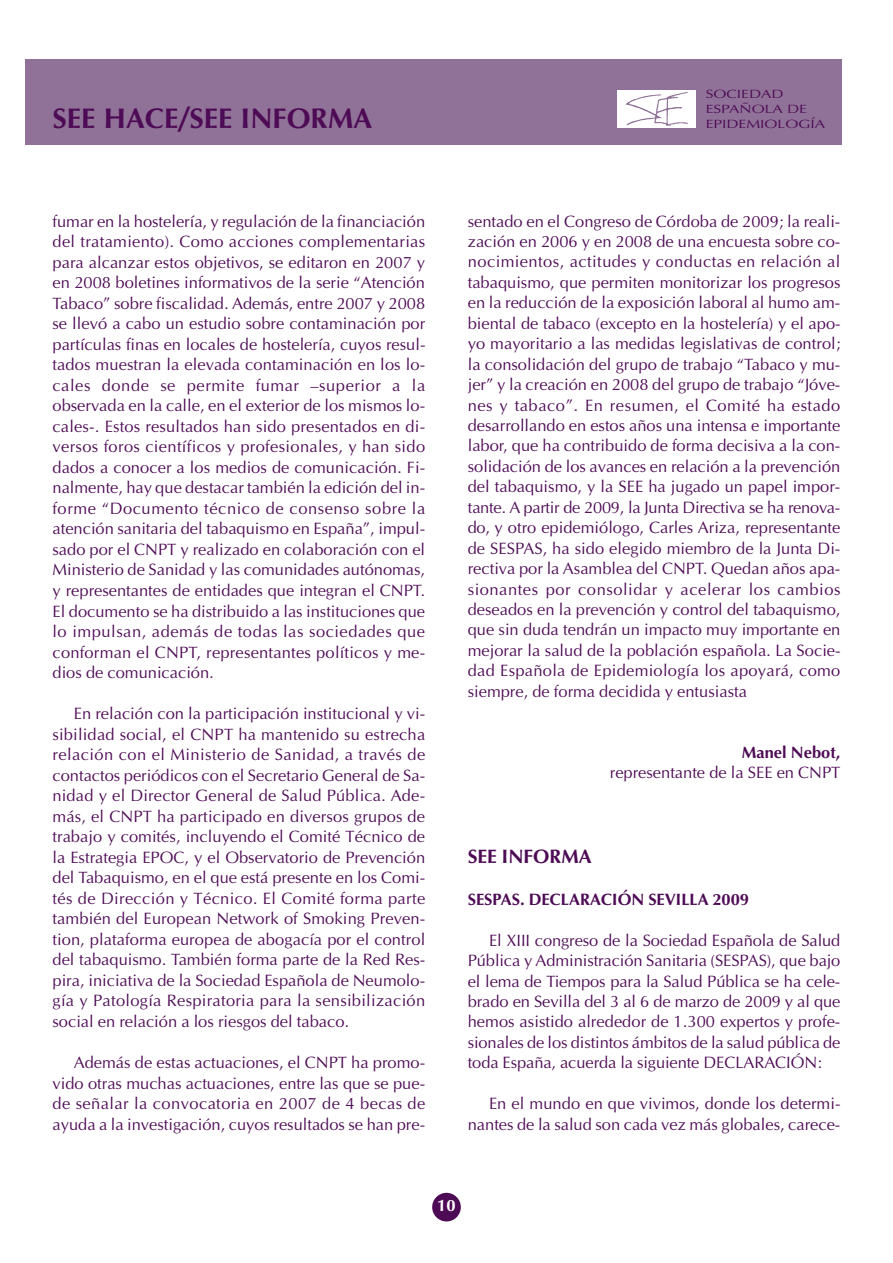
<style>
.page{position:relative;width:893px;height:1263px;background:#fff}
.page>*{position:absolute;margin:0;border:0;box-sizing:border-box;transform-origin:0 0}
.t1{font:700 28.5px "Optima";color:#4e0b55}
.t2{font:700 19.5px "Optima";color:#4e0b55}
.t3{font:16.5px/20.5px "Optima";color:#4e0b55;text-align:justify}
.t4{font:700 16.5px "Optima";color:#4e0b55}
.t5{font:700 16.5px "Optima";color:#fff}
.t6{font:12px/14.5px "Optima";color:#4e0b55;scale:1.3 1}
</style>
<div class="page">
<div style="left:26px;top:60px;width:816px;height:85px;background:#907298"></div>
<div style="left:432px;top:1193px;width:29px;height:28px;background:#4e0b55;border-radius:50%"></div>
<div style="left:617px;top:90px;width:79px;height:37px;background:#fff"></div>
<img style="left:625px;top:92px;width:63px;height:34px">
<h1 class="t1" style="left:53px;top:106px;width:321px">SEE HACE/SEE INFORMA</h1>
<p class="t6" style="left:706px;top:88px;width:94px">SOCIEDAD<br>ESPAÑOLA DE<br>EPIDEMIOLOGÍA</p>
<p class="t3" style="left:53px;top:212px;width:374px">fumar en la hostelería, y regulación de la financiación del tratamiento). Como acciones complementarias para alcanzar estos objetivos, se editaron en 2007 y en 2008 boletines informativos de la serie “Atención Tabaco” sobre fiscalidad. Además, entre 2007 y 2008 se llevó a cabo un estudio sobre contaminación por partículas finas en locales de hostelería, cuyos resul&shy;tados muestran la elevada contaminación en los lo&shy;cales donde se permite fumar –superior a la observada en la calle, en el exterior de los mismos lo&shy;cales-. Estos resultados han sido presentados en di&shy;versos foros científicos y profesionales, y han sido dados a conocer a los medios de comunicación. Fi&shy;nalmente, hay que destacar también la edición del in&shy;forme “Documento técnico de consenso sobre la atención sanitaria del tabaquismo en España”, impul&shy;sado por el CNPT y realizado en colaboración con el Ministerio de Sanidad y las comunidades autónomas, y representantes de entidades que integran el CNPT.<br>El documento se ha distribuido a las instituciones que lo impulsan, además de todas las sociedades que conforman el CNPT, representantes políticos y me&shy;dios de comunicación.</p>
<p class="t3" style="left:53px;top:705px;width:374px;text-indent:21px">En relación con la participación institucional y vi&shy;sibilidad social, el CNPT ha mantenido su estrecha relación con el Ministerio de Sanidad, a través de contactos periódicos con el Secretario General de Sa&shy;nidad y el Director General de Salud Pública. Ade&shy;más, el CNPT ha participado en diversos grupos de trabajo y comités, incluyendo el Comité Técnico de la Estrategia EPOC, y el Observatorio de Prevención del Tabaquismo, en el que está presente en los Comi&shy;tés de Dirección y Técnico. El Comité forma parte también del European Network of Smoking Preven&shy;tion, plataforma europea de abogacía por el control del tabaquismo. También forma parte de la Red Res&shy;pira, iniciativa de la Sociedad Española de Neumolo&shy;gía y Patología Respiratoria para la sensibilización social en relación a los riesgos del tabaco.</p>
<p class="t3" style="left:53px;top:1054px;width:374px;text-indent:21px">Además de estas actuaciones, el CNPT ha promo&shy;vido otras muchas actuaciones, entre las que se pue&shy;de señalar la convocatoria en 2007 de 4 becas de ayuda a la investigación, cuyos resultados se han pre-</p>
<p class="t3" style="left:468px;top:212px;width:374px">sentado en el Congreso de Córdoba de 2009; la reali&shy;zación en 2006 y en 2008 de una encuesta sobre co&shy;nocimientos, actitudes y conductas en relación al tabaquismo, que permiten monitorizar los progresos en la reducción de la exposición laboral al humo am&shy;biental de tabaco (excepto en la hostelería) y el apo&shy;yo mayoritario a las medidas legislativas de control; la consolidación del grupo de trabajo “Tabaco y mu&shy;jer” y la creación en 2008 del grupo de trabajo “Jóve&shy;nes y tabaco”. En resumen, el Comité ha estado desarrollando en estos años una intensa e importante labor, que ha contribuido de forma decisiva a la con&shy;solidación de los avances en relación a la prevención del tabaquismo, y la SEE ha jugado un papel impor&shy;tante. A partir de 2009, la Junta Directiva se ha renova&shy;do, y otro epidemiólogo, Carles Ariza, representante de SESPAS, ha sido elegido miembro de la Junta Di&shy;rectiva por la Asamblea del CNPT. Quedan años apa&shy;sionantes por consolidar y acelerar los cambios deseados en la prevención y control del tabaquismo, que sin duda tendrán un impacto muy importante en mejorar la salud de la población española. La Socie&shy;dad Española de Epidemiología los apoyará, como siempre, de forma decidida y entusiasta</p>
<p class="t4" style="left:742px;top:746px;width:100px">Manel Nebot,</p>
<p class="t3" style="left:610px;top:764px;width:232px">representante de la SEE en CNPT</p>
<p class="t2" style="left:468px;top:848px;width:126px">SEE INFORMA</p>
<p class="t4" style="left:468px;top:892px;width:283px">SESPAS. DECLARACIÓN SEVILLA 2009</p>
<p class="t3" style="left:468px;top:931px;width:374px;text-indent:21px">El XIII congreso de la Sociedad Española de Salud Pública y Administración Sanitaria (SESPAS), que bajo el lema de Tiempos para la Salud Pública se ha cele&shy;brado en Sevilla del 3 al 6 de marzo de 2009 y al que hemos asistido alrededor de 1.300 expertos y profe&shy;sionales de los distintos ámbitos de la salud pública de toda España, acuerda la siguiente DECLARACIÓN:</p>
<p class="t3" style="left:468px;top:1095px;width:374px;text-align:right">En el mundo en que vivimos, donde los determi&shy;nantes de la salud son cada vez más globales, carece-</p>
<p class="t5" style="left:437px;top:1199px;width:20px">10</p>
</div>
